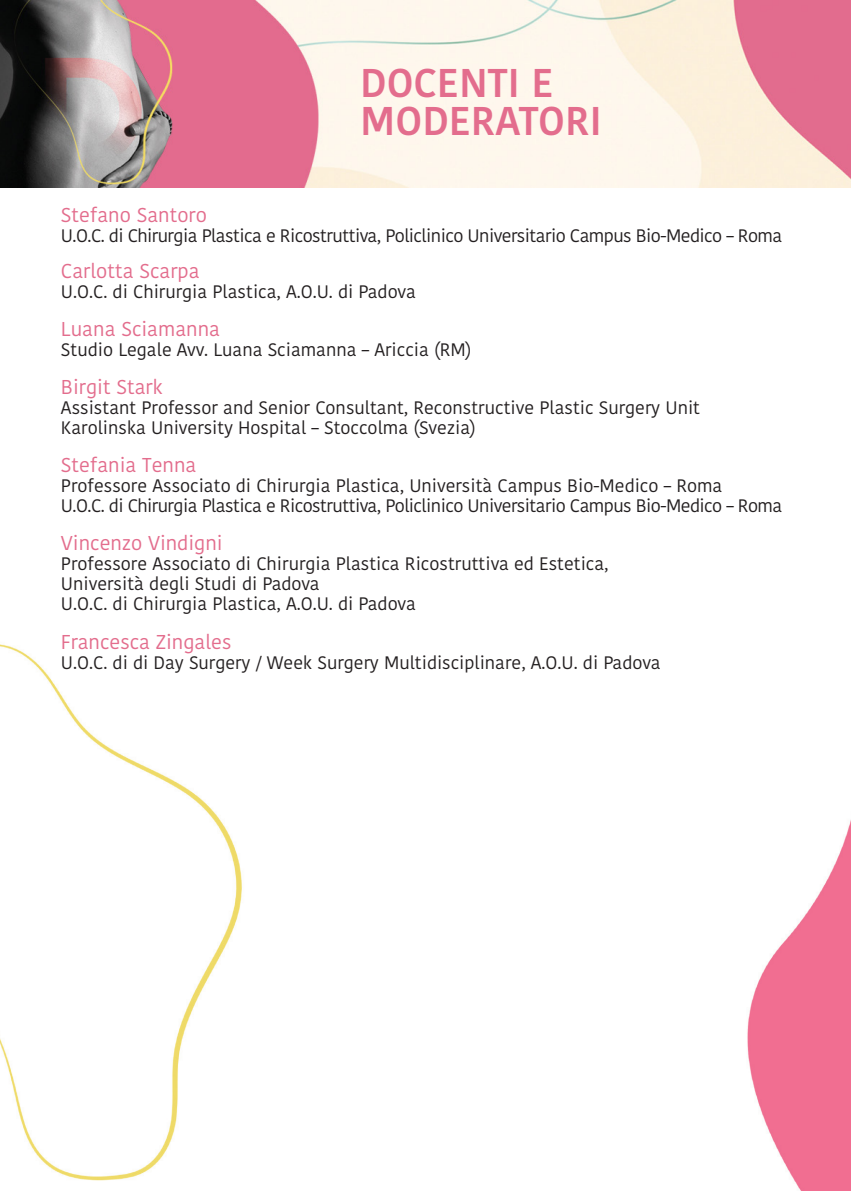
<style>
.page{position:relative;width:851px;height:1191px;background:#fff}
.page>*{position:absolute;margin:0;border:0;box-sizing:border-box;transform-origin:0 0}
.t1{font:600 40px "Kohinoor Bangla";color:#e36d8d}
.t2{font:20px "Kohinoor Bangla";color:#e36d8d}
.t3{font:18px "Kohinoor Bangla";color:#231f20}
.t4{font:18px "Kohinoor Bangla";letter-spacing:-.03em;color:#231f20}
</style>
<div class="page">
<img style="left:0;top:644px;width:242px;height:537px">
<img style="left:0;top:0;width:850px;height:187px">
<img style="left:747px;top:823px;width:103px;height:368px">
<p class="t1" style="left:360px;top:50px;width:195px">DOCENTI E</p>
<p class="t1" style="left:360px;top:88px;width:243px">MODERATORI</p>
<p class="t2" style="left:61px;top:200px;width:147px">Stefano Santoro</p>
<p class="t4" style="left:61px;top:222px;width:722px">U.O.C. di Chirurgia Plastica e Ricostruttiva, Policlinico Universitario Campus Bio-Medico – Roma</p>
<p class="t2" style="left:61px;top:256px;width:140px">Carlotta Scarpa</p>
<p class="t3" style="left:61px;top:278px;width:356px">U.O.C. di Chirurgia Plastica, A.O.U. di Padova</p>
<p class="t2" style="left:61px;top:314px;width:161px">Luana Sciamanna</p>
<p class="t3" style="left:61px;top:336px;width:412px">Studio Legale Avv. Luana Sciamanna – Ariccia (RM)</p>
<p class="t2" style="left:61px;top:372px;width:103px">Birgit Stark</p>
<p class="t3" style="left:61px;top:394px;width:640px">Assistant Professor and Senior Consultant, Reconstructive Plastic Surgery Unit</p>
<p class="t3" style="left:61px;top:414px;width:416px">Karolinska University Hospital – Stoccolma (Svezia)</p>
<p class="t2" style="left:61px;top:450px;width:137px">Stefania Tenna</p>
<p class="t3" style="left:61px;top:472px;width:662px">Professore Associato di Chirurgia Plastica, Università Campus Bio-Medico – Roma</p>
<p class="t4" style="left:61px;top:492px;width:722px">U.O.C. di Chirurgia Plastica e Ricostruttiva, Policlinico Universitario Campus Bio-Medico – Roma</p>
<p class="t2" style="left:61px;top:528px;width:163px">Vincenzo Vindigni</p>
<p class="t3" style="left:61px;top:550px;width:549px">Professore Associato di Chirurgia Plastica Ricostruttiva ed Estetica,</p>
<p class="t3" style="left:61px;top:570px;width:260px">Università degli Studi di Padova</p>
<p class="t3" style="left:61px;top:590px;width:356px">U.O.C. di Chirurgia Plastica, A.O.U. di Padova</p>
<p class="t2" style="left:61px;top:626px;width:172px">Francesca Zingales</p>
<p class="t3" style="left:61px;top:648px;width:601px">U.O.C. di di Day Surgery / Week Surgery Multidisciplinare, A.O.U. di Padova</p>
</div>
